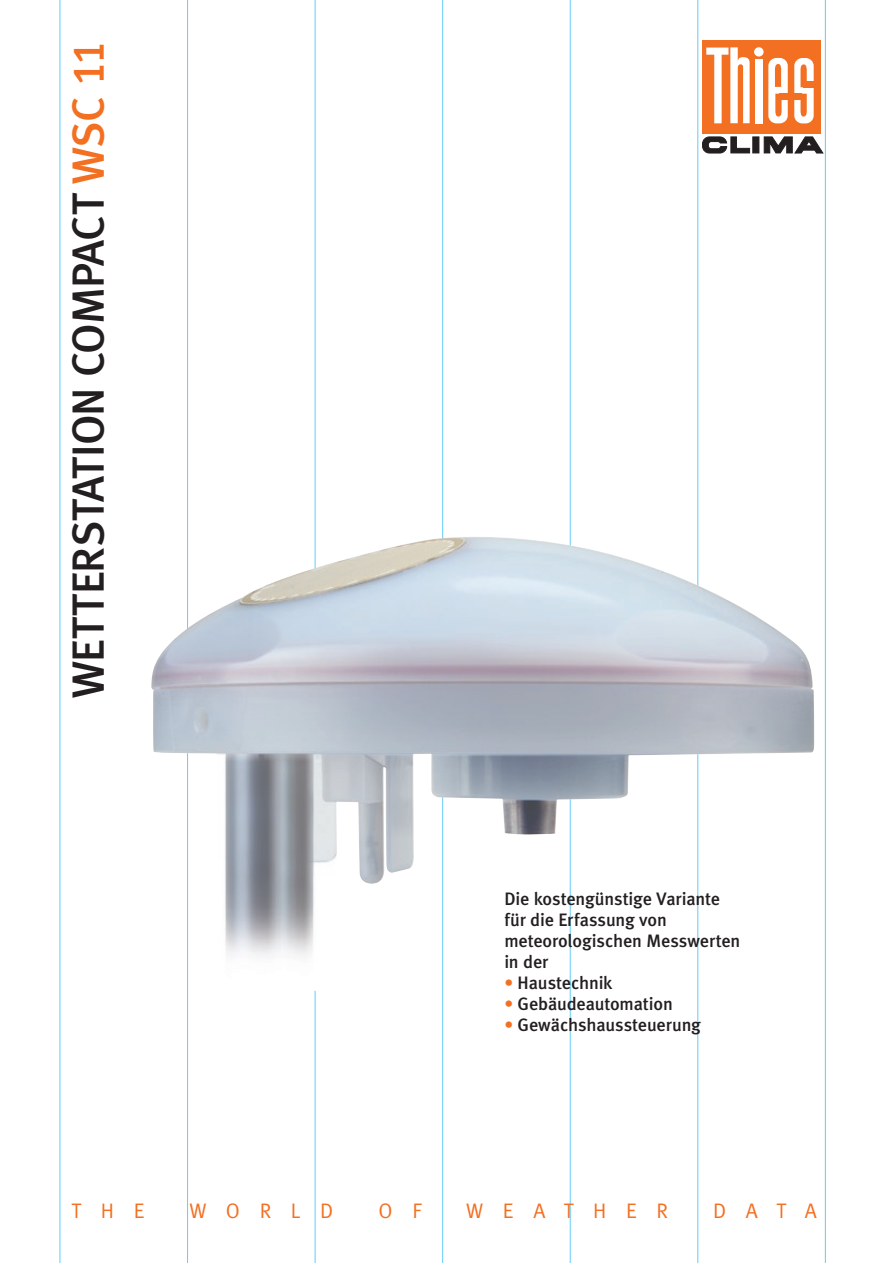
<style>
.page{position:relative;width:893px;height:1263px;background:#fff}
.page>*{position:absolute;margin:0;border:0;box-sizing:border-box;transform-origin:0 0}
.t1{font:45px "Meta Medium LF";letter-spacing:-.015em;color:#231f20}
.t2{font:21px "Meta Normal LF";letter-spacing:.94em;color:#f36f21}
.t3{font:18px/21px "Meta Medium LF";letter-spacing:-.01em;color:#231f20}
.s1{color:#f36f21}
</style>
<div class="page">
<hr style="left:315px;top:0;width:1px;height:1263px;background:#6bcff6">
<hr style="left:442px;top:0;width:1px;height:1263px;background:#6bcff6">
<hr style="left:570px;top:0;width:1px;height:1263px;background:#6bcff6">
<hr style="left:59px;top:0;width:1px;height:1263px;background:#6bcff6">
<hr style="left:187px;top:0;width:1px;height:1263px;background:#6bcff6">
<hr style="left:697px;top:0;width:1px;height:1263px;background:#6bcff6">
<svg style="left:702px;top:38px;width:123px;height:118px"></svg>
<svg style="left:702px;top:137px;width:48px;height:16px"></svg>
<div style="left:753px;top:137px;width:6px;height:16px;background:#231f20"></div>
<div style="left:703px;top:40px;width:118px;height:93px;background:#f36f21"></div>
<div style="left:755px;top:59px;width:8px;height:64px;background:#fff"></div>
<svg style="left:754px;top:47px;width:10px;height:10px"></svg>
<div style="left:768px;top:58px;width:20px;height:65px;background:#fff;border-radius:8px"></div>
<div style="left:794px;top:58px;width:20px;height:65px;background:#fff;border-radius:8px"></div>
<svg style="left:800px;top:64px;width:7px;height:23px"></svg>
<svg style="left:800px;top:94px;width:7px;height:23px"></svg>
<div style="left:804px;top:81px;width:11px;height:6px;background:#f36f21"></div>
<div style="left:791px;top:94px;width:11px;height:6px;background:#f36f21"></div>
<svg style="left:775px;top:64px;width:6px;height:23px"></svg>
<svg style="left:775px;top:94px;width:7px;height:23px"></svg>
<div style="left:779px;top:94px;width:11px;height:6px;background:#f36f21"></div>
<svg style="left:764px;top:137px;width:59px;height:16px"></svg>
<svg style="left:706px;top:47px;width:44px;height:76px"></svg>
<hr style="left:825px;top:0;width:1px;height:1263px;background:#6bcff6">
<img style="left:151px;top:537px;width:664px;height:454px">
<h1 class="t1" style="left:62px;top:698px;width:659px;rotate:-90deg">WETTERSTATION COMPACT <span class="s1">WSC 11</span></h1>
<p class="t3" style="left:504px;top:888px;width:238px">Die kostengünstige Variante für die Erfassung von meteorologischen Messwerten in der</p>
<p class="t3" style="left:504px;top:972px;width:110px"><span class="s1">•</span> Haustechnik</p>
<p class="t3" style="left:504px;top:993px;width:170px"><span class="s1">•</span> Gebäudeautomation</p>
<p class="t3" style="left:504px;top:1014px;width:198px"><span class="s1">•</span> Gewächshaussteuerung</p>
<p class="t2" style="left:72px;top:1198px;width:74px">THE</p>
<p class="t2" style="left:189px;top:1198px;width:145px">WORLD</p>
<p class="t2" style="left:378px;top:1198px;width:44px">O F</p>
<p class="t2" style="left:466px;top:1198px;width:203px">WEATHER</p>
<p class="t2" style="left:713px;top:1198px;width:105px">DATA</p>
</div>
